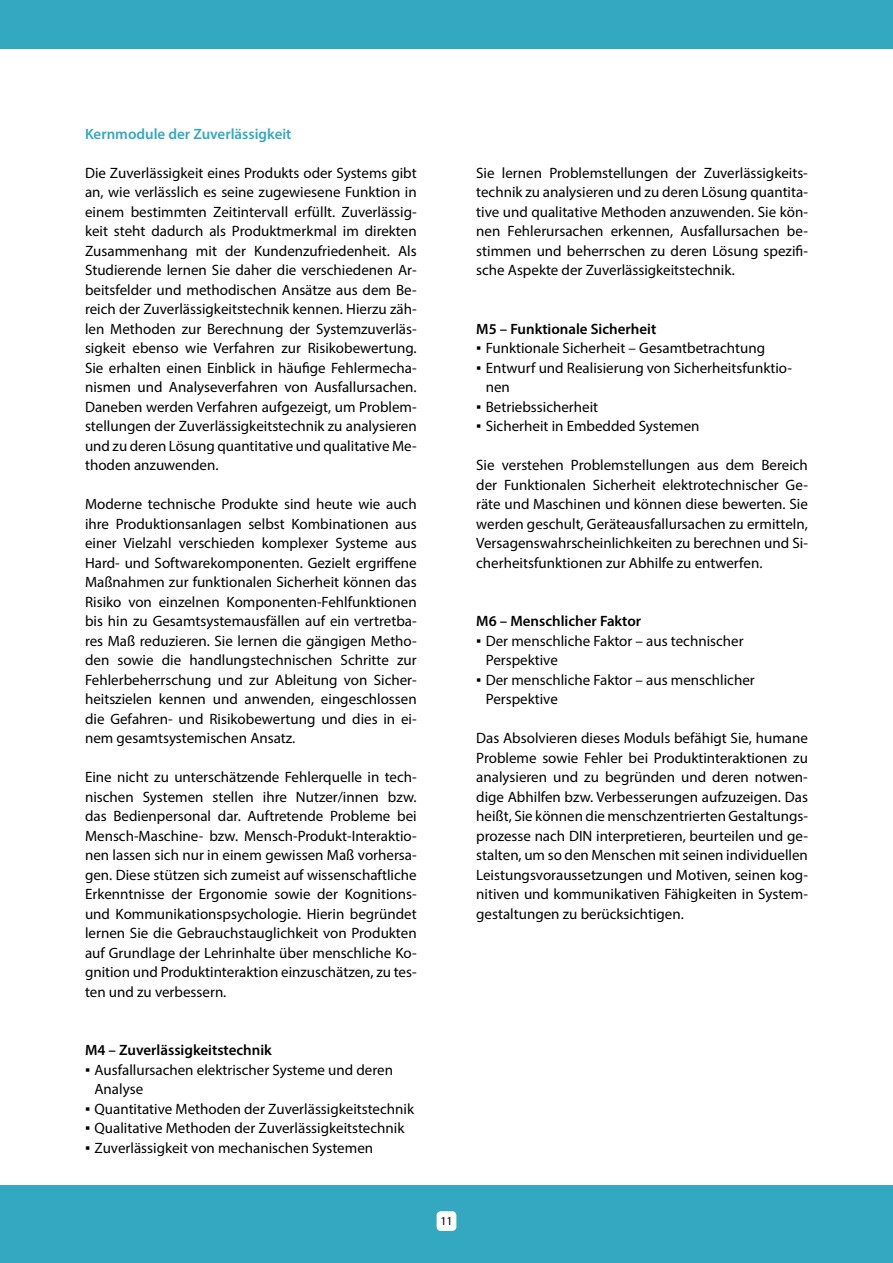
<style>
.page{position:relative;width:893px;height:1263px;background:#35a8c1}
.page>*{position:absolute;margin:0;border:0;box-sizing:border-box;transform-origin:0 0}
.t1{font:15px/19.5px "Myriad Pro";color:#000;text-align:justify}
.t2{font:600 15px "Myriad Pro";color:#000}
.t3{font:600 15px "Myriad Pro";color:#35a8c1}
.t4{font:12px "Myriad Pro";color:#000}
.s1{font-family:"Arial"}
</style>
<div class="page">
<div style="left:0;top:49px;width:893px;height:1135px;background:#fff"></div>
<div style="left:437px;top:1211px;width:19px;height:20px;background:#fff;border-radius:4px"></div>
<p class="t3" style="left:85px;top:124px;width:208px">Kernmodule der Zuverlässigkeit</p>
<p class="t1" style="left:85px;top:163px;width:333px">Die Zuverlässigkeit eines Produkts oder Systems gibt an, wie verlässlich es seine zugewiesene Funktion in einem bestimmten Zeitintervall erfüllt. Zuverlässig&shy;keit steht dadurch als Produktmerkmal im direkten Zusammenhang mit der Kundenzufriedenheit. Als Studierende lernen Sie daher die verschiedenen Ar&shy;beitsfelder und methodischen Ansätze aus dem Be&shy;reich der Zuverlässigkeitstechnik kennen. Hierzu zäh&shy;len Methoden zur Berechnung der Systemzuverläs&shy;sigkeit ebenso wie Verfahren zur Risikobewertung.<br>Sie erhalten einen Einblick in häufige Fehlermecha&shy;nismen und Analyseverfahren von Ausfallursachen.<br>Daneben werden Verfahren aufgezeigt, um Problem&shy;stellungen der Zuverlässigkeitstechnik zu analysieren und zu deren Lösung quantitative und qualitative Me&shy;thoden anzuwenden.</p>
<p class="t1" style="left:85px;top:494px;width:333px">Moderne technische Produkte sind heute wie auch ihre Produktionsanlagen selbst Kombinationen aus einer Vielzahl verschieden komplexer Systeme aus Hard- und Softwarekomponenten. Gezielt ergriffene Maßnahmen zur funktionalen Sicherheit können das Risiko von einzelnen Komponenten-Fehlfunktionen bis hin zu Gesamtsystemausfällen auf ein vertretba&shy;res Maß reduzieren. Sie lernen die gängigen Metho&shy;den sowie die handlungstechnischen Schritte zur Fehlerbeherrschung und zur Ableitung von Sicher&shy;heitszielen kennen und anwenden, eingeschlossen die Gefahren- und Risikobewertung und dies in ei&shy;nem gesamtsystemischen Ansatz.</p>
<p class="t1" style="left:85px;top:767px;width:333px">Eine nicht zu unterschätzende Fehlerquelle in tech&shy;nischen Systemen stellen ihre Nutzer/innen bzw. das Bedienpersonal dar. Auftretende Probleme bei Mensch-Maschine- bzw. Mensch-Produkt-Interaktio&shy;nen lassen sich nur in einem gewissen Maß vorhersa&shy;gen. Diese stützen sich zumeist auf wissenschaftliche Erkenntnisse der Ergonomie sowie der Kognitions&shy;und Kommunikationspsychologie. Hierin begründet lernen Sie die Gebrauchstauglichkeit von Produkten auf Grundlage der Lehrinhalte über menschliche Ko&shy;gnition und Produktinteraktion einzuschätzen, zu tes&shy;ten und zu verbessern.</p>
<p class="t2" style="left:85px;top:1041px;width:188px">M4 – Zuverlässigkeitstechnik</p>
<p class="t1" style="left:95px;top:1060px;width:300px;text-indent:-9px"><span class="s1">▪</span> Ausfallursachen elektrischer Systeme und deren<br>Analyse</p>
<p class="t1" style="left:85px;top:1099px;width:331px"><span class="s1">▪</span> Quantitative Methoden der Zuverlässigkeitstechnik</p>
<p class="t1" style="left:85px;top:1118px;width:321px"><span class="s1">▪</span> Qualitative Methoden der Zuverlässigkeitstechnik</p>
<p class="t1" style="left:85px;top:1138px;width:290px"><span class="s1">▪</span> Zuverlässigkeit von mechanischen Systemen</p>
<p class="t4" style="left:440px;top:1214px;width:14px">11</p>
<p class="t1" style="left:476px;top:163px;width:333px">Sie lernen Problemstellungen der Zuverlässigkeits&shy;technik zu analysieren und zu deren Lösung quantita&shy;tive und qualitative Methoden anzuwenden. Sie kön&shy;nen Fehlerursachen erkennen, Ausfallursachen be&shy;stimmen und beherrschen zu deren Lösung spezifi&shy;sche Aspekte der Zuverlässigkeitstechnik.</p>
<p class="t2" style="left:476px;top:319px;width:181px">M5 – Funktionale Sicherheit</p>
<p class="t1" style="left:476px;top:338px;width:290px"><span class="s1">▪</span> Funktionale Sicherheit – Gesamtbetrachtung</p>
<p class="t1" style="left:486px;top:358px;width:308px;text-indent:-9px"><span class="s1">▪</span> Entwurf und Realisierung von Sicherheitsfunktio&shy;nen</p>
<p class="t1" style="left:476px;top:397px;width:123px"><span class="s1">▪</span> Betriebssicherheit</p>
<p class="t1" style="left:476px;top:416px;width:225px"><span class="s1">▪</span> Sicherheit in Embedded Systemen</p>
<p class="t1" style="left:476px;top:455px;width:333px">Sie verstehen Problemstellungen aus dem Bereich der Funktionalen Sicherheit elektrotechnischer Ge&shy;räte und Maschinen und können diese bewerten. Sie werden geschult, Geräteausfallursachen zu ermitteln, Versagenswahrscheinlichkeiten zu berechnen und Si&shy;cherheitsfunktionen zur Abhilfe zu entwerfen.</p>
<p class="t2" style="left:476px;top:612px;width:166px">M6 – Menschlicher Faktor</p>
<p class="t1" style="left:486px;top:631px;width:259px;text-indent:-9px"><span class="s1">▪</span> Der menschliche Faktor – aus technischer<br>Perspektive</p>
<p class="t1" style="left:486px;top:670px;width:271px;text-indent:-9px"><span class="s1">▪</span> Der menschliche Faktor – aus menschlicher<br>Perspektive</p>
<p class="t1" style="left:476px;top:728px;width:333px">Das Absolvieren dieses Moduls befähigt Sie, humane Probleme sowie Fehler bei Produktinteraktionen zu analysieren und zu begründen und deren notwen&shy;dige Abhilfen bzw. Verbesserungen aufzuzeigen. Das heißt, Sie können die menschzentrierten Gestaltungs&shy;prozesse nach DIN interpretieren, beurteilen und ge&shy;stalten, um so den Menschen mit seinen individuellen Leistungsvoraussetzungen und Motiven, seinen kog&shy;nitiven und kommunikativen Fähigkeiten in System&shy;gestaltungen zu berücksichtigen.</p>
</div>
